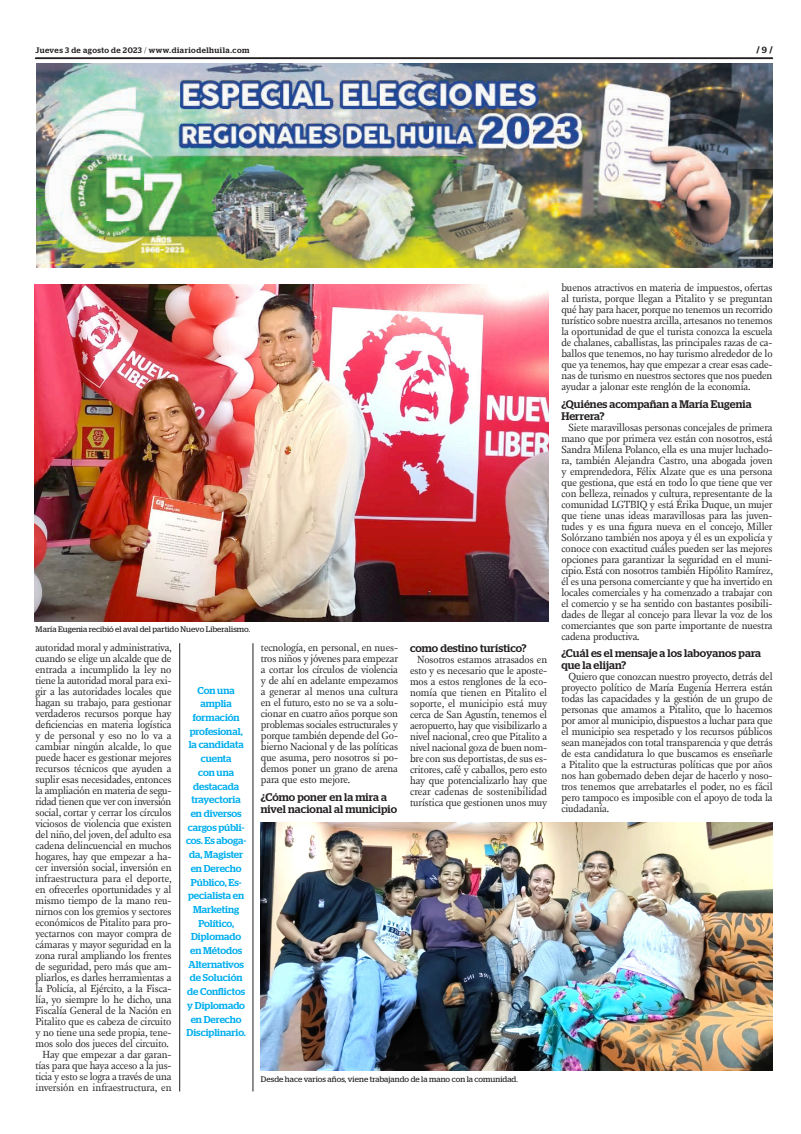
<style>
.page{position:relative;width:801px;height:1134px;background:#fff}
.page>*{position:absolute;margin:0;border:0;box-sizing:border-box;transform-origin:0 0}
.INTERTITULO{font:500 11px/12px "Stag";letter-spacing:.01em;color:#231f20}
.TEXTO{font:10.6px/11px "New Fournier BP";letter-spacing:-.01em;color:#231f20;text-align:justify}
.DESTACADO_AZUL{font:500 10px/13.7px "Stag";color:#00aeef;text-align:center}
.t1{font:700 9px "Stag";color:#231f20}
.PIE_DE_FOTO{font:8px "Stag";letter-spacing:.01em;color:#231f20}
.t2{font:500 8px "Stag";letter-spacing:.06em;color:#231f20}
.s1{font-weight:300}
.s2{font-weight:500}
</style>
<div class="page">
<svg style="left:35px;top:58px;width:738px;height:1px"></svg>
<img style="left:36px;top:63px;width:736px;height:204px">
<img style="left:34px;top:284px;width:515px;height:337px">
<img style="left:261px;top:822px;width:511px;height:249px">
<hr style="left:179px;top:643px;width:1px;height:448px;background:#231f20">
<hr style="left:253px;top:643px;width:1px;height:448px;background:#231f20">
<p class="t2" style="left:35px;top:45px;width:216px">Jueves 3 de agosto de 2023 <span class="s1">/</span> www.diariodelhuila.com</p>
<p class="t1" style="left:756px;top:45px;width:18px">/ <span class="s2">9</span> /</p>
<p class="PIE_DE_FOTO" style="left:36px;top:624px;width:216px">María Eugenia recibió el aval del partido Nuevo Liberalismo.</p>
<p class="TEXTO" style="left:35px;top:642px;width:138px">autoridad moral y administrativa, cuando se elige un alcalde que de entrada a incumplido la ley no tiene la autoridad moral para exi&shy;gir a las autoridades locales que hagan su trabajo, para gestionar verdaderos recursos porque hay deficiencias en materia logística y de personal y eso no lo va a cambiar ningún alcalde, lo que puede hacer es gestionar mejores recursos técnicos que ayuden a suplir esas necesidades, entonces la ampliación en materia de segu&shy;ridad tienen que ver con inversión social, cortar y cerrar los círculos viciosos de violencia que existen del niño, del joven, del adulto esa cadena delincuencial en muchos hogares, hay que empezar a ha&shy;cer inversión social, inversión en infraestructura para el deporte, en ofrecerles oportunidades y al mismo tiempo de la mano reu&shy;nirnos con los gremios y sectores económicos de Pitalito para pro&shy;yectarnos con mayor compra de cámaras y mayor seguridad en la zona rural ampliando los frentes de seguridad, pero más que am&shy;pliarlos, es darles herramientas a la Policía, al Ejército, a la Fisca&shy;lía, yo siempre lo he dicho, una Fiscalía General de la Nación en Pitalito que es cabeza de circuito y no tiene una sede propia, tene&shy;mos solo dos jueces del circuito.</p>
<p class="TEXTO" style="left:35px;top:1049px;width:138px;text-indent:7px">Hay que empezar a dar garan&shy;tías para que haya acceso a la jus&shy;ticia y esto se logra a través de una inversión en infraestructura, en</p>
<p class="DESTACADO_AZUL" style="left:186px;top:683px;width:62px">Con una amplia formación profesional, la candidata cuenta<br>con una destacada trayectoria en diversos cargos públi&shy;cos. Es aboga&shy;da, Magister en Derecho<br>Público, Es&shy;pecialista en<br>Marketing<br>Político,<br>Diplomado en Métodos<br>Alternativos de Solución de Conflictos y Diplomado en Derecho<br>Disciplinario.</p>
<p class="TEXTO" style="left:261px;top:642px;width:139px">tecnología, en personal, en nues&shy;tros niños y jóvenes para empezar a cortar los círculos de violencia y de ahí en adelante empezamos a generar al menos una cultura en el futuro, esto no se va a solu&shy;cionar en cuatro años porque son problemas sociales estructurales y porque también depende del Go&shy;bierno Nacional y de las políticas que asuma, pero nosotros si po&shy;demos poner un grano de arena para que esto mejore.</p>
<p class="INTERTITULO" style="left:261px;top:791px;width:138px">¿Cómo poner en la mira a nivel nacional al municipio</p>
<p class="INTERTITULO" style="left:410px;top:642px;width:118px">como destino turístico?</p>
<p class="TEXTO" style="left:410px;top:654px;width:139px;text-indent:7px">Nosotros estamos atrasados en esto y es necesario que le aposte&shy;mos a estos renglones de la eco&shy;nomía que tienen en Pitalito el soporte, el municipio está muy cerca de San Agustín, tenemos el aeropuerto, hay que visibilizarlo a nivel nacional, creo que Pitalito a nivel nacional goza de buen nom&shy;bre con sus deportistas, de sus es&shy;critores, café y caballos, pero esto hay que potencializarlo hay que crear cadenas de sostenibilidad turística que gestionen unos muy</p>
<p class="PIE_DE_FOTO" style="left:261px;top:1074px;width:259px">Desde hace varios años, viene trabajando de la mano con la comunidad.</p>
<p class="TEXTO" style="left:561px;top:282px;width:213px">buenos atractivos en materia de impuestos, ofertas al turista, porque llegan a Pitalito y se preguntan qué hay para hacer, porque no tenemos un recorrido turístico sobre nuestra arcilla, artesanos no tenemos la oportunidad de que el turista conozca la escuela de chalanes, caballistas, las principales razas de ca&shy;ballos que tenemos, no hay turismo alrededor de lo que ya tenemos, hay que empezar a crear esas cade&shy;nas de turismo en nuestros sectores que nos pueden ayudar a jalonar este renglón de la economía.</p>
<p class="INTERTITULO" style="left:561px;top:398px;width:192px">¿Quiénes acompañan a María Eugenia<br>Herrera?</p>
<p class="TEXTO" style="left:561px;top:422px;width:213px;text-indent:7px">Siete maravillosas personas concejales de primera mano que por primera vez están con nosotros, está Sandra Milena Polanco, ella es una mujer luchado&shy;ra, también Alejandra Castro, una abogada joven y emprendedora, Félix Alzate que es una persona que gestiona, que está en todo lo que tiene que ver con belleza, reinados y cultura, representante de la comunidad LGTBIQ y está Érika Duque, un mujer que tiene unas ideas maravillosas para las juven&shy;tudes y es una figura nueva en el concejo, Miller Solórzano también nos apoya y él es un expolicía y conoce con exactitud cuáles pueden ser las mejores opciones para garantizar la seguridad en el muni&shy;cipio. Está con nosotros también Hipólito Ramírez, él es una persona comerciante y que ha invertido en locales comerciales y ha comenzado a trabajar con el comercio y se ha sentido con bastantes posibili&shy;dades de llegar al concejo para llevar la voz de los comerciantes que son parte importante de nuestra cadena productiva.</p>
<p class="INTERTITULO" style="left:561px;top:647px;width:201px">¿Cuál es el mensaje a los laboyanos para que la elijan?</p>
<p class="TEXTO" style="left:561px;top:671px;width:213px;text-indent:7px">Quiero que conozcan nuestro proyecto, detrás del proyecto político de María Eugenia Herrera están todas las capacidades y la gestión de un grupo de personas que amamos a Pitalito, que lo hacemos por amor al municipio, dispuestos a luchar para que el municipio sea respetado y los recursos públicos sean manejados con total transparencia y que detrás de esta candidatura lo que buscamos es enseñarle a Pitalito que la estructuras políticas que por años nos han gobernado deben dejar de hacerlo y noso&shy;tros tenemos que arrebatarles el poder, no es fácil pero tampoco es imposible con el apoyo de toda la ciudadanía.</p>
</div>
